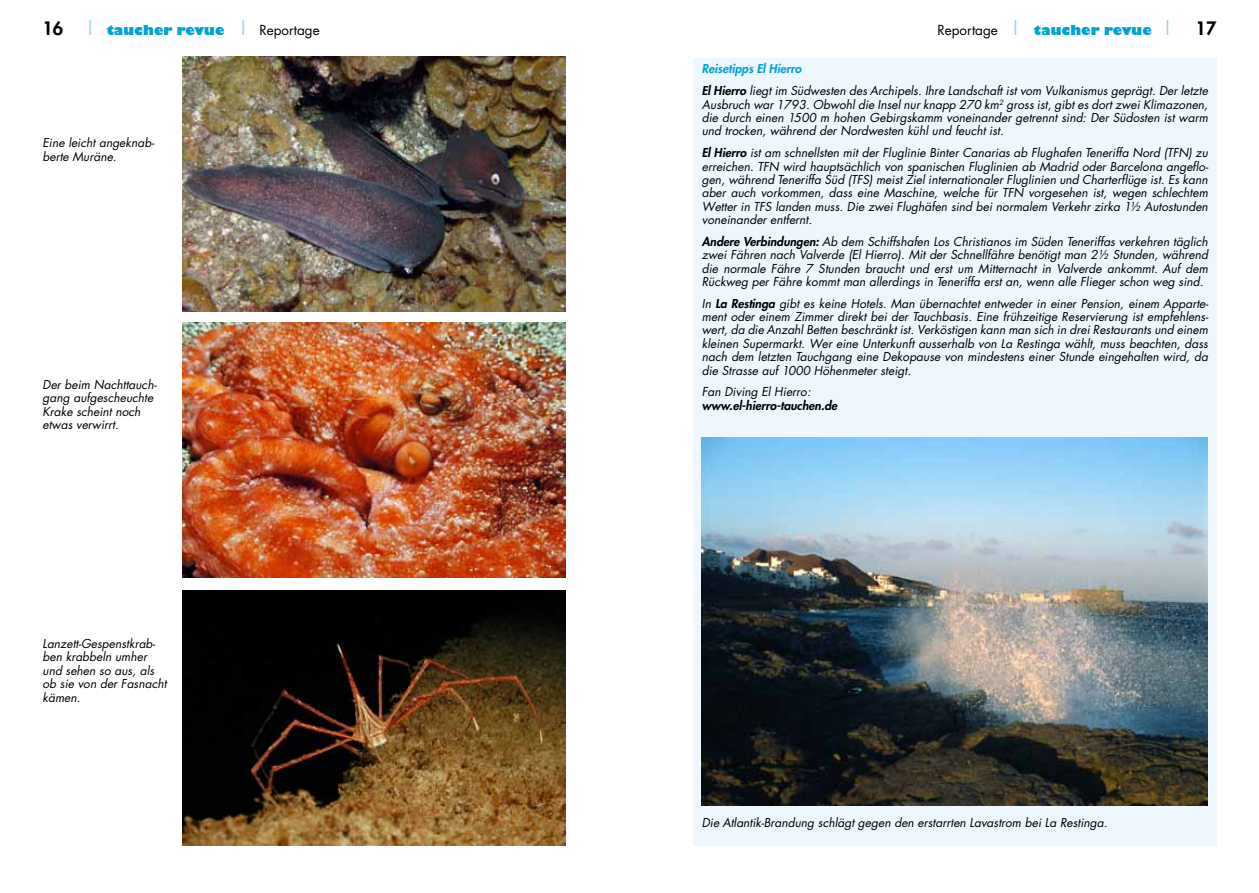
<style>
.page{position:relative;width:1259px;height:893px;background:#fff}
.page>*{position:absolute;margin:0;border:0;box-sizing:border-box;transform-origin:0 0}
.t1{font:800 18px "Futura";color:#000}
.t2{font:800 13.5px "Gill Sans";color:#00a3d3}
.t3{font:italic 12px/13.4px "Futura";color:#000}
.t4{font:italic 800 12px "Futura";color:#000}
.s1{font-family:"Futura";font-size:18px;color:#000}
.s2{font-family:"Futura";font-weight:400;font-size:18px;color:#96d3ec}
.s3{font-family:"Futura";font-weight:400;color:#000}
.s4{font-weight:800;color:#00a3d3}
.s5{font-weight:800}
</style>
<div class="page">
<div style="left:693px;top:58px;width:523px;height:787px;background:#edf7fd"></div>
<img style="left:702px;top:438px;width:506px;height:368px">
<img style="left:183px;top:57px;width:383px;height:255px">
<img style="left:183px;top:323px;width:383px;height:255px">
<img style="left:183px;top:590px;width:383px;height:255px">
<p class="t2" style="left:43px;top:21px;width:279px"><span class="s1">16</span> <span class="s2">|</span> taucher revue <span class="s2">|</span> <span class="s3">Reportage</span></p>
<p class="t2" style="left:937px;top:21px;width:237px"><span class="s3">Reportage</span> <span class="s2">|</span> taucher revue <span class="s2">|</span></p>
<h1 class="t1" style="left:1195px;top:16px;width:22px">17</h1>
<p class="t3" style="left:702px;top:57px;width:507px;line-height:22.2px"><span class="s4">Reisetipps El Hierro<br></span><span class="s5">El Hierro</span> liegt im Südwesten des Archipels. Ihre Landschaft ist vom Vulkanismus geprägt. Der letzte</p>
<p class="t3" style="left:702px;top:97px;width:507px;text-align:justify">Ausbruch war 1793. Obwohl die Insel nur knapp 270 km<sup>2</sup> gross ist, gibt es dort zwei Klimazonen, die durch einen 1500 m hohen Gebirgskamm voneinander getrennt sind: Der Südosten ist warm und trocken, während der Nordwesten kühl und feucht ist.</p>
<p class="t3" style="left:702px;top:146px;width:508px;text-align:justify"><span class="s5">El Hierro</span> ist am schnellsten mit der Fluglinie Binter Canarias ab Flughafen Teneriffa Nord (TFN) zu erreichen. TFN wird hauptsächlich von spanischen Fluglinien ab Madrid oder Barcelona angeflo&shy;gen, während Teneriffa Süd (TFS) meist Ziel internationaler Fluglinien und Charterflüge ist. Es kann aber auch vorkommen, dass eine Maschine, welche für TFN vorgesehen ist, wegen schlechtem Wetter in TFS landen muss. Die zwei Flughäfen sind bei normalem Verkehr zirka 1½ Autostunden voneinander entfernt.</p>
<p class="t3" style="left:702px;top:235px;width:508px;text-align:justify"><span class="s5">Andere Verbindungen:</span> Ab dem Schiffshafen Los Christianos im Süden Teneriffas verkehren täglich zwei Fähren nach Valverde (El Hierro). Mit der Schnellfähre benötigt man 2½ Stunden, während die normale Fähre 7 Stunden braucht und erst um Mitternacht in Valverde ankommt. Auf dem Rückweg per Fähre kommt man allerdings in Teneriffa erst an, wenn alle Flieger schon weg sind.</p>
<p class="t3" style="left:702px;top:297px;width:508px;text-align:justify">In <span class="s5">La Restinga</span> gibt es keine Hotels. Man übernachtet entweder in einer Pension, einem Apparte&shy;ment oder einem Zimmer direkt bei der Tauchbasis. Eine frühzeitige Reservierung ist empfehlens&shy;wert, da die Anzahl Betten beschränkt ist. Verköstigen kann man sich in drei Restaurants und einem kleinen Supermarkt. Wer eine Unterkunft ausserhalb von La Restinga wählt, muss beachten, dass nach dem letzten Tauchgang eine Dekopause von mindestens einer Stunde eingehalten wird, da die Strasse auf 1000 Höhenmeter steigt.</p>
<p class="t3" style="left:702px;top:385px;width:110px">Fan Diving El Hierro:</p>
<p class="t4" style="left:702px;top:398px;width:137px">www.el-hierro-tauchen.de</p>
<p class="t3" style="left:43px;top:136px;width:113px">Eine leicht angeknab&shy;berte Muräne.</p>
<p class="t3" style="left:43px;top:378px;width:116px">Der beim Nachttauch&shy;gang aufgescheuchte<br>Krake scheint noch etwas verwirrt.</p>
<p class="t3" style="left:43px;top:636px;width:126px">Lanzett-Gespenstkrab&shy;ben krabbeln umher und sehen so aus, als ob sie von der Fasnacht kämen.</p>
<p class="t3" style="left:702px;top:816px;width:407px">Die Atlantik-Brandung schlägt gegen den erstarrten Lavastrom bei La Restinga.</p>
</div>
